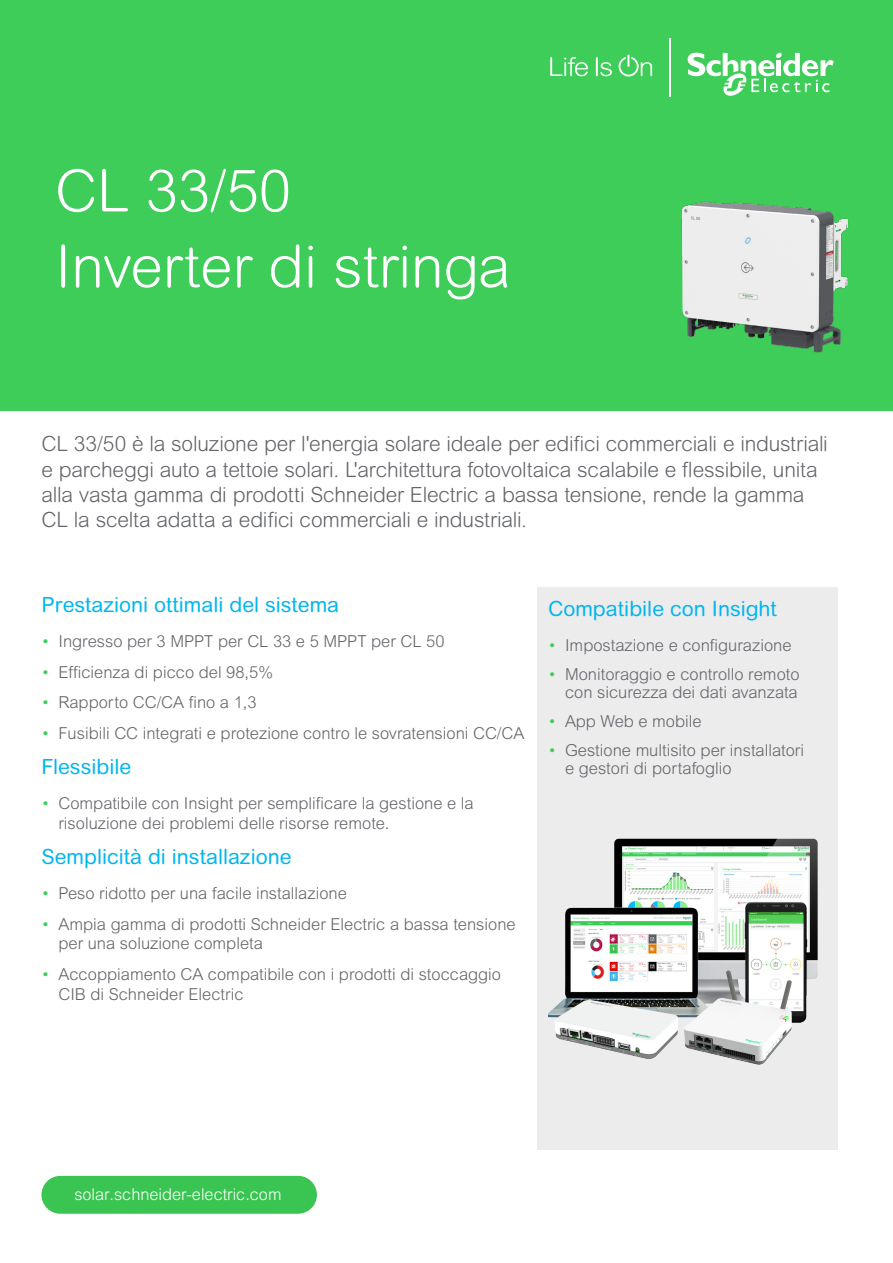
<style>
.page{position:relative;width:893px;height:1263px;background:#fff}
.page>*{position:absolute;margin:0;border:0;box-sizing:border-box;transform-origin:0 0}
.Title_Style_01{font:300 58.5px/75.6px "Arial Rounded MT Pro";color:#fff}
.Intro_paragraph{font:300 21px/25.2px "Arial Rounded MT Pro";letter-spacing:-.01em;color:#626469}
.Sub_title_2{font:21px "Arial Rounded MT Pro";color:#00b6ed}
.t1{font:300 16.5px/19.8px "Arial MT Std";color:#626469}
.Cover_Capsule{font:300 16.35px "Arial MT Std";color:#fff}
.s1{color:#3dcd58}
</style>
<div class="page">
<div style="left:538px;top:587px;width:300px;height:563px;background:#ececed"></div>
<div style="left:0;top:0;width:893px;height:410px;background:#3dcd58"></div>
<img style="left:681px;top:202px;width:167px;height:151px">
<svg style="left:550px;top:57px;width:38px;height:19px"></svg>
<svg style="left:596px;top:57px;width:16px;height:19px"></svg>
<svg style="left:619px;top:55px;width:33px;height:21px"></svg>
<svg style="left:688px;top:52px;width:146px;height:44px"></svg>
<hr style="left:669px;top:38px;width:1px;height:58px;background:#fff">
<div style="left:41px;top:1176px;width:276px;height:38px;background:#3ac552;border-radius:19px"></div>
<img style="left:548px;top:838px;width:270px;height:227px">
<p class="Title_Style_01" style="left:55px;top:155px;width:457px">CL 33/50<br>Inverter di stringa</p>
<p class="Intro_paragraph" style="left:41px;top:432px;width:788px">CL 33/50 è la soluzione per l'energia solare ideale per edifici commerciali e industriali e parcheggi auto a tettoie solari. L'architettura fotovoltaica scalabile e flessibile, unita alla vasta gamma di prodotti Schneider Electric a bassa tensione, rende la gamma CL la scelta adatta a edifici commerciali e industriali.</p>
<p class="Sub_title_2" style="left:41px;top:592px;width:299px">Prestazioni ottimali del sistema</p>
<p class="t1" style="left:41px;top:631px;width:405px"><span class="s1">•</span> Ingresso per 3 MPPT per CL 33 e 5 MPPT per CL 50</p>
<p class="t1" style="left:41px;top:662px;width:233px"><span class="s1">•</span> Efficienza di picco del 98,5%</p>
<p class="t1" style="left:41px;top:692px;width:217px"><span class="s1">•</span> Rapporto CC/CA fino a 1,3</p>
<p class="t1" style="left:41px;top:723px;width:484px"><span class="s1">•</span> Fusibili CC integrati e protezione contro le sovratensioni CC/CA</p>
<p class="Sub_title_2" style="left:41px;top:754px;width:91px">Flessibile</p>
<p class="t1" style="left:58px;top:793px;width:417px;text-indent:-17px"><span class="s1">•</span> Compatibile con Insight per semplificare la gestione e la risoluzione dei problemi delle risorse remote.</p>
<p class="Sub_title_2" style="left:41px;top:844px;width:252px">Semplicità di installazione</p>
<p class="t1" style="left:41px;top:883px;width:307px"><span class="s1">•</span> Peso ridotto per una facile installazione</p>
<p class="t1" style="left:58px;top:914px;width:459px;text-indent:-17px"><span class="s1">•</span> Ampia gamma di prodotti Schneider Electric a bassa tensione per una soluzione completa</p>
<p class="t1" style="left:58px;top:964px;width:444px;text-indent:-17px"><span class="s1">•</span> Accoppiamento CA compatibile con i prodotti di stoccaggio<br>CIB di Schneider Electric</p>
<p class="Sub_title_2" style="left:548px;top:597px;width:230px">Compatibile con Insight</p>
<p class="t1" style="left:548px;top:635px;width:245px"><span class="s1">•</span> Impostazione e configurazione</p>
<p class="t1" style="left:548px;top:665px;width:253px;line-height:18px;text-align:right"><span class="s1">•</span> Monitoraggio e controllo remoto con sicurezza dei dati avanzata</p>
<p class="t1" style="left:548px;top:711px;width:155px"><span class="s1">•</span> App Web e mobile</p>
<p class="t1" style="left:565px;top:741px;width:240px;line-height:18px;text-indent:-17px"><span class="s1">•</span> Gestione multisito per installatori e gestori di portafoglio</p>
<p class="Cover_Capsule" style="left:74px;top:1184px;width:209px">solar.schneider-electric.com</p>
</div>
